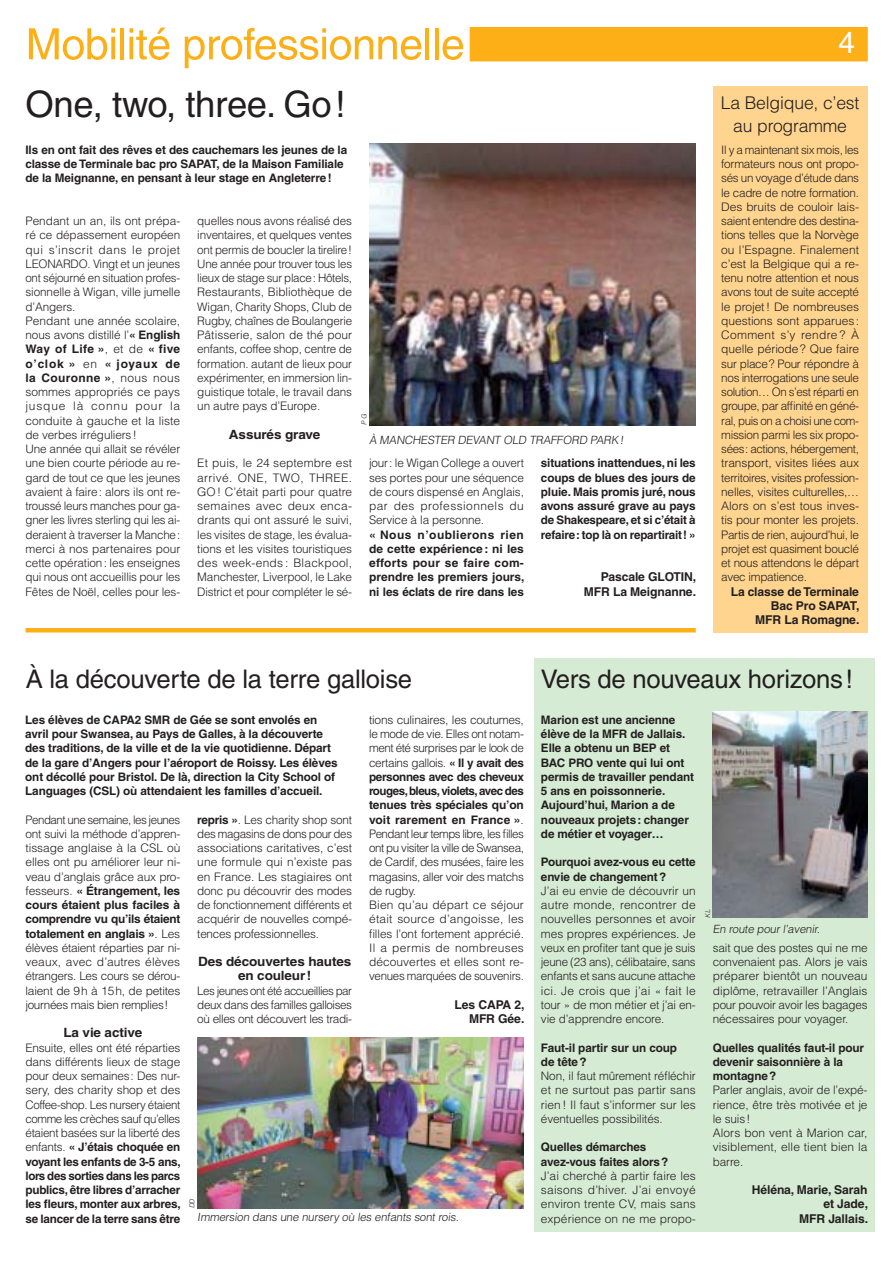
<style>
.page{position:relative;width:893px;height:1263px;background:#fff}
.page>*{position:absolute;margin:0;border:0;box-sizing:border-box;transform-origin:0 0}
.t1{font:condensed 43.2px "Helvetica";letter-spacing:-.01em;color:#fcaf17;scale:1.22 1}
.t2{font:36.45px "Helvetica";letter-spacing:-.01em;color:#231f20}
.t3{font:30px "Helvetica";color:#fff}
.t4{font:25.65px "Helvetica";letter-spacing:-.01em;color:#231f20}
.t5{font:300 17.55px/23.4px "Helvetica";letter-spacing:-.01em;color:#231f20;text-align:center}
.t6{font:700 12.9px/14.2px "Helvetica";letter-spacing:-.01em;color:#231f20;text-align:center;scale:1.06 1}
.t7{font:700 12.15px/14.2px "Helvetica";letter-spacing:-.01em;color:#231f20;text-align:right}
.t8{font:300 11.7px/14.2px "Helvetica";letter-spacing:-.01em;color:#231f20;text-align:justify}
.t9{font:700 11.7px/14.2px "Helvetica";letter-spacing:-.01em;color:#231f20}
.t10{font:300 11.7px/14.2px "Helvetica";letter-spacing:-.03em;color:#231f20}
.t11{font:300 11.4px "Helvetica";color:#231f20}
.t12{font:300 6.75px "Helvetica";color:#231f20}
.s1{font-weight:700}
</style>
<div class="page">
<div style="left:534px;top:658px;width:340px;height:574px;background:#d6ebd4"></div>
<div style="left:26px;top:27px;width:842px;height:34px;background:#fcaf17"></div>
<div style="left:21px;top:25px;width:449px;height:39px;background:#fff"></div>
<div style="left:26px;top:628px;width:670px;height:5px;background:#fcaf17"></div>
<img style="left:369px;top:143px;width:326px;height:282px">
<img style="left:197px;top:1037px;width:326px;height:171px">
<img style="left:713px;top:711px;width:154px;height:207px">
<div style="left:713px;top:86px;width:154px;height:547px;background:#ffd48e"></div>
<h1 class="t1" style="left:26px;top:28px;width:361px">Mobilité professionnelle</h1>
<h2 class="t2" style="left:26px;top:91px;width:322px">One, two, three. Go !</h2>
<p class="t9" style="left:26px;top:144px;width:323px">Ils en ont fait des rêves et des cauchemars les jeunes de la classe de Terminale bac pro SAPAT, de la Maison Familiale de la Meignanne, en pensant à leur stage en Angleterre !</p>
<p class="t8" style="left:26px;top:215px;width:156px;text-align:left">Pendant un an, ils ont prépa&shy;ré ce dépassement européen qui s’inscrit dans le projet<br>LEONARDO. Vingt et un jeunes ont séjourné en situation profes&shy;sionnelle à Wigan, ville jumelle d’Angers.<br>Pendant une année scolaire, nous avons distillé l’<span class="s1">« English<br>Way of Life »</span>, et de <span class="s1">« five o’clok »</span> en <span class="s1">« joyaux de la Couronne »</span>, nous nous sommes appropriés ce pays jusque là connu pour la conduite à gauche et la liste de verbes irréguliers !<br>Une année qui allait se révéler une bien courte période au re&shy;gard de tout ce que les jeunes avaient à faire : alors ils ont re&shy;troussé leurs manches pour ga&shy;gner les livres sterling qui les ai&shy;deraient à traverser la Manche : merci à nos partenaires pour cette opération : les enseignes qui nous ont accueillis pour les<br>Fêtes de Noël, celles pour les-</p>
<p class="t8" style="left:197px;top:215px;width:156px">quelles nous avons réalisé des inventaires, et quelques ventes ont permis de boucler la tirelire !<br>Une année pour trouver tous les lieux de stage sur place : Hôtels, Restaurants, Bibliothèque de Wigan, Charity Shops, Club de Rugby, chaînes de Boulangerie Pâtisserie, salon de thé pour enfants, coffee shop, centre de formation. autant de lieux pour expérimenter, en immersion lin&shy;guistique totale, le travail dans un autre pays d’Europe.</p>
<p class="t12" style="left:361px;top:425px;width:13px;rotate:-90deg">P G</p>
<p class="t6" style="left:229px;top:428px;width:88px">Assurés grave</p>
<p class="t8" style="left:197px;top:457px;width:156px">Et puis, le 24 septembre est arrivé. ONE, TWO, THREE.<br>GO ! C’était parti pour quatre semaines avec deux enca&shy;drants qui ont assuré le suivi, les visites de stage, les évalua&shy;tions et les visites touristiques des week-ends : Blackpool, Manchester, Liverpool, le Lake District et pour compléter le sé-</p>
<p class="t8" style="left:369px;top:457px;width:156px">jour : le Wigan College a ouvert ses portes pour une séquence de cours dispensé en Anglais, par des professionnels du Service à la personne.</p>
<p class="t11" style="left:369px;top:436px;width:257px">À MANCHESTER DEVANT OLD TRAFFORD PARK !</p>
<p class="t9" style="left:541px;top:457px;width:156px;text-align:justify">situations inattendues, ni les coups de blues des jours de pluie. Mais promis juré, nous avons assuré grave au pays de Shakespeare, et si c’était à refaire : top là on repartirait ! »</p>
<p class="t7" style="left:584px;top:571px;width:114px">Pascale GLOTIN,<br>MFR La Meignanne.</p>
<p class="t9" style="left:369px;top:528px;width:157px;text-align:justify">« Nous n’oublierons rien de cette expérience : ni les efforts pour se faire com&shy;prendre les premiers jours, ni les éclats de rire dans les</p>
<h3 class="t3" style="left:838px;top:31px;width:18px">4</h3>
<h3 class="t5" style="left:721px;top:93px;width:140px">La Belgique, c’est au programme</h3>
<p class="t8" style="left:721px;top:144px;width:139px">Il y a maintenant six mois, les formateurs nous ont propo&shy;sés un voyage d’étude dans le cadre de notre formation.<br>Des bruits de couloir lais&shy;saient entendre des destina&shy;tions telles que la Norvège ou l’Espagne. Finalement c’est la Belgique qui a re&shy;tenu notre attention et nous avons tout de suite accepté le projet ! De nombreuses questions sont apparues :<br>Comment s’y rendre ? À quelle période ? Que faire sur place ? Pour répondre à nos interrogations une seule solution… On s’est réparti en groupe, par affinité en géné&shy;ral, puis on a choisi une com&shy;mission parmi les six propo&shy;sées : actions, hébergement, transport, visites liées aux territoires, visites profession&shy;nelles, visites culturelles,… Alors on s’est tous inves&shy;tis pour monter les projets.<br>Partis de rien, aujourd’hui, le projet est quasiment bouclé et nous attendons le départ avec impatience.</p>
<p class="t7" style="left:731px;top:585px;width:130px">La classe de Terminale<br>Bac Pro SAPAT,<br>MFR La Romagne.</p>
<h3 class="t4" style="left:26px;top:670px;width:388px">À la découverte de la terre galloise</h3>
<h3 class="t4" style="left:541px;top:670px;width:313px">Vers de nouveaux horizons !</h3>
<p class="t9" style="left:25px;top:714px;width:314px">Les élèves de CAPA2 SMR de Gée se sont envolés en avril pour Swansea, au Pays de Galles, à la découverte des traditions, de la ville et de la vie quotidienne. Départ de la gare d’Angers pour l’aéroport de Roissy. Les élèves ont décollé pour Bristol. De là, direction la City School of Languages (CSL) où attendaient les familles d’accueil.</p>
<p class="t9" style="left:541px;top:714px;width:155px">Marion est une ancienne élève de la MFR de Jallais.<br>Elle a obtenu un BEP et<br>BAC PRO vente qui lui ont permis de travailler pendant<br>5 ans en poissonnerie.<br>Aujourd’hui, Marion a de nouveaux projets : changer de métier et voyager…</p>
<p class="t10" style="left:369px;top:714px;width:156px">tions culinaires, les coutumes, le mode de vie. Elles ont notam&shy;ment été surprises par le look de certains gallois. <span class="s1">« Il y avait des personnes avec des cheveux rouges, bleus, violets, avec des tenues très spéciales qu’on voit rarement en France »</span>.<br>Pendant leur temps libre, les filles ont pu visiter la ville de Swansea, de Cardif, des musées, faire les magasins, aller voir des matchs de rugby.<br>Bien qu’au départ ce séjour était source d’angoisse, les filles l’ont fortement apprécié.<br>Il a permis de nombreuses découvertes et elles sont re&shy;venues marquées de souvenirs.</p>
<p class="t7" style="left:455px;top:999px;width:71px">Les CAPA 2,<br>MFR Gée.</p>
<p class="t8" style="left:197px;top:813px;width:156px"><span class="s1">repris »</span>. Les charity shop sont des magasins de dons pour des associations caritatives, c’est une formule qui n’existe pas en France. Les stagiaires ont donc pu découvrir des modes de fonctionnement différents et acquérir de nouvelles compé&shy;tences professionnelles.</p>
<p class="t6" style="left:198px;top:956px;width:146px">Des découvertes hautes en couleur !</p>
<p class="t8" style="left:197px;top:984px;width:156px">Les jeunes ont été accueillies par deux dans des familles galloises où elles ont découvert les tradi-</p>
<p class="t8" style="left:26px;top:813px;width:156px">Pendant une semaine, les jeunes ont suivi la méthode d’appren&shy;tissage anglaise à la CSL où elles ont pu améliorer leur ni&shy;veau d’anglais grâce aux pro&shy;fesseurs. <span class="s1">« Étrangement, les cours étaient plus faciles à comprendre vu qu’ils étaient totalement en anglais »</span>. Les élèves étaient réparties par ni&shy;veaux, avec d’autres élèves étrangers. Les cours se dérou&shy;laient de 9 h à 15 h, de petites journées mais bien remplies !</p>
<p class="t6" style="left:63px;top:1027px;width:76px">La vie active</p>
<p class="t8" style="left:26px;top:1041px;width:157px">Ensuite, elles ont été réparties dans différents lieux de stage pour deux semaines : Des nur&shy;sery, des charity shop et des Coffee-shop. Les nursery étaient comme les crèches sauf qu’elles étaient basées sur la liberté des enfants. <span class="s1">« J’étais choquée en voyant les enfants de 3-5 ans, lors des sorties dans les parcs publics, être libres d’arracher les fleurs, monter aux arbres, se lancer de la terre sans être</span></p>
<p class="t9" style="left:541px;top:856px;width:156px">Pourquoi avez-vous eu cette envie de changement ?</p>
<p class="t8" style="left:541px;top:885px;width:156px">J’ai eu envie de découvrir un autre monde, rencontrer de nouvelles personnes et avoir mes propres expériences. Je veux en profiter tant que je suis jeune (23 ans), célibataire, sans enfants et sans aucune attache ici. Je crois que j’ai « fait le tour » de mon métier et j’ai en&shy;vie d’apprendre encore.</p>
<p class="t9" style="left:541px;top:1041px;width:138px">Faut-il partir sur un coup de tête ?</p>
<p class="t8" style="left:541px;top:1070px;width:156px">Non, il faut mûrement réfléchir et ne surtout pas partir sans rien ! Il faut s’informer sur les éventuelles possibilités.</p>
<p class="t9" style="left:541px;top:1141px;width:129px">Quelles démarches avez-vous faites alors ?</p>
<p class="t8" style="left:541px;top:1170px;width:156px">J’ai cherché à partir faire les saisons d’hiver. J’ai envoyé environ trente CV, mais sans expérience on ne me propo-</p>
<p class="t12" style="left:190px;top:1208px;width:11px;rotate:-90deg">DD</p>
<p class="t11" style="left:197px;top:1212px;width:264px">Immersion dans une nursery où les enfants sont rois.</p>
<p class="t12" style="left:705px;top:918px;width:10px;rotate:-90deg">KL</p>
<p class="t11" style="left:713px;top:925px;width:110px">En route pour l’avenir.</p>
<p class="t8" style="left:713px;top:942px;width:156px">sait que des postes qui ne me convenaient pas. Alors je vais préparer bientôt un nouveau diplôme, retravailler l’Anglais pour pouvoir avoir les bagages nécessaires pour voyager.</p>
<p class="t9" style="left:713px;top:1041px;width:153px">Quelles qualités faut-il pour devenir saisonnière à la montagne ?</p>
<p class="t8" style="left:713px;top:1084px;width:156px;text-align:left">Parler anglais, avoir de l’expé&shy;rience, être très motivée et je le suis !<br>Alors bon vent à Marion car, visiblement, elle tient bien la barre.</p>
<p class="t7" style="left:752px;top:1184px;width:118px">Héléna, Marie, Sarah et Jade,<br>MFR Jallais.</p>
</div>
